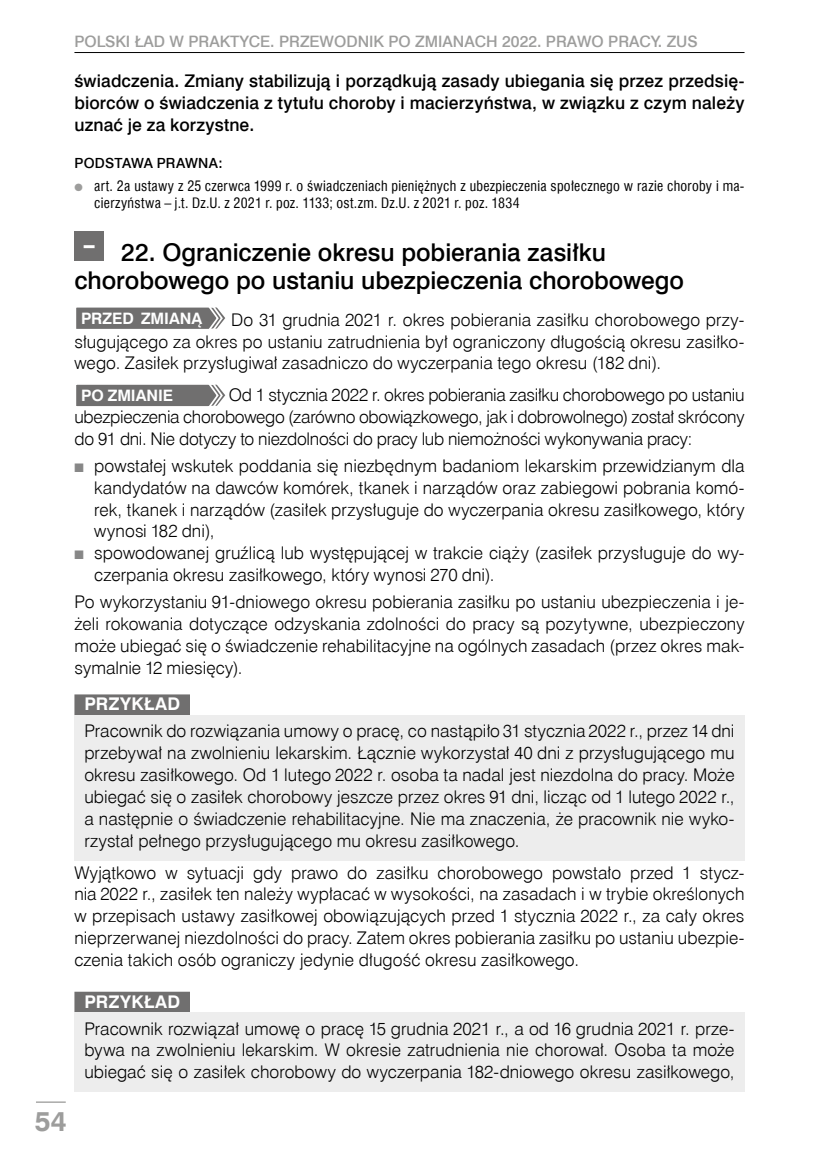
<style>
.page{position:relative;width:819px;height:1166px;background:#fff}
.page>*{position:absolute;margin:0;border:0;box-sizing:border-box;transform-origin:0 0}
.t1{font:700 28px "Swis 721 EU";color:#9d9d9c}
.t2{font:24.5px/28px "Swis 721 Md EU";color:#000}
.t3{font:17.5px/21.9px "Swis 721 Lt EU";letter-spacing:.005em;color:#000;text-align:justify}
.t4{font:17.5px/21.9px "Swis 721 Md EU";letter-spacing:.01em;color:#000;text-align:justify}
.t5{font:700 17.5px "Swis 721 EU";letter-spacing:.02em;color:#fff}
.t6{font:15.75px "Swis 721 Md EU";color:#9d9d9c}
.t7{font:700 15.75px "Swiss 721 TL";letter-spacing:-.005em;color:#fff}
.t8{font:14px/17.5px "Swis 721 Cn EU";letter-spacing:.02em;color:#000}
.t9{font:14px "Swis 721 Md EU";letter-spacing:.015em;color:#000}
.s1{color:#9d9d9c}
.s2{color:#878787}
</style>
<div class="page">
<hr style="left:36px;top:1101px;width:30px;height:2px;background:#9d9d9c">
<hr style="left:74px;top:52px;width:670px;height:1px;background:#000">
<div style="left:74px;top:694px;width:116px;height:21px;background:#706f6f"></div>
<div style="left:74px;top:715px;width:670px;height:145px;background:#ededed"></div>
<div style="left:74px;top:992px;width:116px;height:21px;background:#706f6f"></div>
<div style="left:74px;top:1012px;width:670px;height:80px;background:#ededed"></div>
<div style="left:74px;top:231px;width:30px;height:30px;background:#706f6f"></div>
<svg style="left:76px;top:307px;width:149px;height:22px;background:#7c7b7b"></svg>
<svg style="left:76px;top:384px;width:149px;height:23px;background:#828181"></svg>
<p class="t6" style="left:74px;top:32px;width:624px">POLSKI ŁAD W PRAKTYCE. PRZEWODNIK PO ZMIANACH 2022. PRAWO PRACY. ZUS</p>
<p class="t4" style="left:74px;top:71px;width:671px">świadczenia. Zmiany stabilizują i porządkują zasady ubiegania się przez przedsię&shy;biorców o świadczenia z tytułu choroby i macierzyństwa, w związku z czym należy uznać je za korzystne.</p>
<p class="t9" style="left:74px;top:155px;width:150px">PODSTAWA PRAWNA:</p>
<p class="t8" style="left:94px;top:177px;width:651px;text-indent:-20px"><span class="s1">●</span> art. 2a ustawy z 25 czerwca 1999 r. o świadczeniach pieniężnych z ubezpieczenia społecznego w razie choroby i ma&shy;cierzyństwa – j.t. Dz.U. z 2021 r. poz. 1133; ost.zm. Dz.U. z 2021 r. poz. 1834</p>
<h2 class="t2" style="left:74px;top:239px;width:611px;text-indent:9px"><sup>–</sup> 22. Ograniczenie okresu pobierania zasiłku chorobowego po ustaniu ubezpieczenia chorobowego</h2>
<p class="t7" style="left:81px;top:308px;width:123px">PRZED ZMIANĄ</p>
<p class="t3" style="left:74px;top:309px;width:671px;text-indent:157px">Do 31 grudnia 2021 r. okres pobierania zasiłku chorobowego przy&shy;sługującego za okres po ustaniu zatrudnienia był ograniczony długością okresu zasiłko&shy;wego. Zasiłek przysługiwał zasadniczo do wyczerpania tego okresu (182 dni).</p>
<p class="t7" style="left:81px;top:385px;width:93px">PO ZMIANIE</p>
<p class="t3" style="left:74px;top:384px;width:671px;text-indent:154px">Od 1 stycznia 2022 r. okres pobierania zasiłku chorobowego po ustaniu ubezpieczenia chorobowego (zarówno obowiązkowego, jak i dobrowolnego) został skrócony do 91 dni. Nie dotyczy to niezdolności do pracy lub niemożności wykonywania pracy:</p>
<p class="t3" style="left:94px;top:455px;width:651px;text-indent:-20px"><span class="s2">■</span> powstałej wskutek poddania się niezbędnym badaniom lekarskim przewidzianym dla kandydatów na dawców komórek, tkanek i narządów oraz zabiegowi pobrania komó&shy;rek, tkanek i narządów (zasiłek przysługuje do wyczerpania okresu zasiłkowego, który wynosi 182 dni),</p>
<p class="t3" style="left:94px;top:542px;width:651px;text-indent:-20px"><span class="s2">■</span> spowodowanej gruźlicą lub występującej w trakcie ciąży (zasiłek przysługuje do wy&shy;czerpania okresu zasiłkowego, który wynosi 270 dni).</p>
<p class="t3" style="left:74px;top:591px;width:671px">Po wykorzystaniu 91-dniowego okresu pobierania zasiłku po ustaniu ubezpieczenia i je&shy;żeli rokowania dotyczące odzyskania zdolności do pracy są pozytywne, ubezpieczony może ubiegać się o świadczenie rehabilitacyjne na ogólnych zasadach (przez okres mak&shy;symalnie 12 miesięcy).</p>
<p class="t5" style="left:84px;top:693px;width:97px">PRZYKŁAD</p>
<p class="t3" style="left:84px;top:720px;width:651px">Pracownik do rozwiązania umowy o pracę, co nastąpiło 31 stycznia 2022 r., przez 14 dni przebywał na zwolnieniu lekarskim. Łącznie wykorzystał 40 dni z przysługującego mu okresu zasiłkowego. Od 1 lutego 2022 r. osoba ta nadal jest niezdolna do pracy. Może ubiegać się o zasiłek chorobowy jeszcze przez okres 91 dni, licząc od 1 lutego 2022 r., a następnie o świadczenie rehabilitacyjne. Nie ma znaczenia, że pracownik nie wyko&shy;rzystał pełnego przysługującego mu okresu zasiłkowego.</p>
<p class="t3" style="left:74px;top:862px;width:671px">Wyjątkowo w sytuacji gdy prawo do zasiłku chorobowego powstało przed 1 stycz&shy;nia 2022 r., zasiłek ten należy wypłacać w wysokości, na zasadach i w trybie określonych w przepisach ustawy zasiłkowej obowiązujących przed 1 stycznia 2022 r., za cały okres nieprzerwanej niezdolności do pracy. Zatem okres pobierania zasiłku po ustaniu ubezpie&shy;czenia takich osób ograniczy jedynie długość okresu zasiłkowego.</p>
<p class="t5" style="left:84px;top:990px;width:97px">PRZYKŁAD</p>
<p class="t3" style="left:84px;top:1018px;width:651px">Pracownik rozwiązał umowę o pracę 15 grudnia 2021 r., a od 16 grudnia 2021 r. prze&shy;bywa na zwolnieniu lekarskim. W okresie zatrudnienia nie chorował. Osoba ta może ubiegać się o zasiłek chorobowy do wyczerpania 182-dniowego okresu zasiłkowego,</p>
<h1 class="t1" style="left:35px;top:1104px;width:33px">54</h1>
</div>
